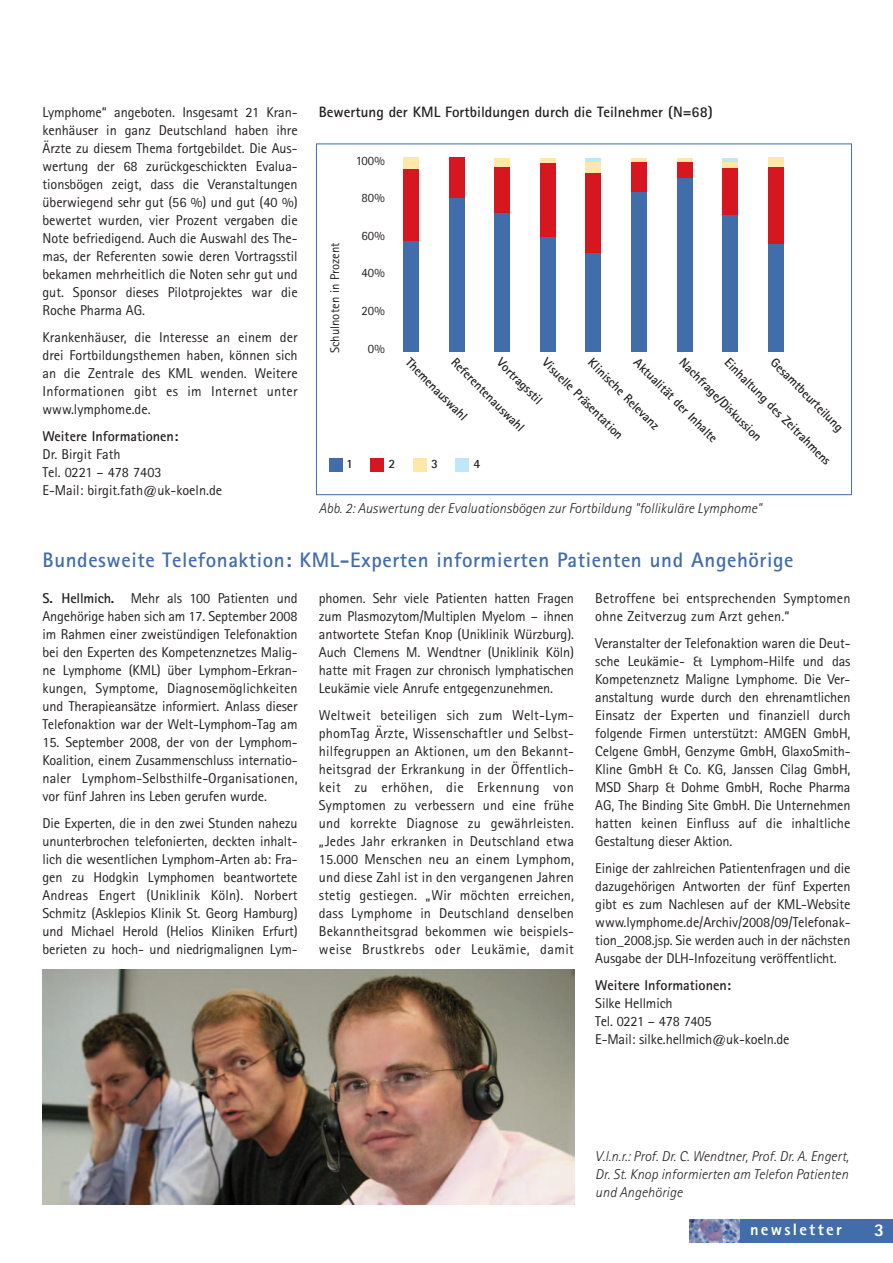
<style>
.page{position:relative;width:893px;height:1263px;background:#fff}
.page>*{position:absolute;margin:0;border:0;box-sizing:border-box;transform-origin:0 0}
.t1{font:700 21px "Rotis Sans Serif";letter-spacing:.025em;color:#426dab}
.t2{font:800 18px "Rotis Sans Serif";color:#fff}
.t3{font:800 16.5px "Rotis Sans Serif";letter-spacing:.14em;color:#fff}
.t4{font:700 15px "Rotis Sans Serif";color:#231f20}
.t5{font:14.25px/18px "Rotis Sans Serif";letter-spacing:-.01em;color:#231f20;text-align:justify}
.t6{font:italic 300 14.25px/18px "Rotis Sans Serif";letter-spacing:.005em;color:#231f20;text-align:justify}
.t7{font:14.25px/18px "Rotis Sans Serif";letter-spacing:.01em;color:#231f20}
.t8{font:700 14.25px "Rotis Sans Serif";color:#231f20}
.t9{font:700 12.75px "Rotis Sans Serif";color:#231f20}
.t10{font:12.75px "Rotis Sans Serif";color:#231f20}
.s1{font-weight:700}
</style>
<div class="page">
<div style="left:768px;top:166px;width:15px;height:78px;background:#d7171f"></div>
<div style="left:723px;top:167px;width:15px;height:50px;background:#d7171f"></div>
<div style="left:677px;top:160px;width:15px;height:19px;background:#d7171f"></div>
<div style="left:631px;top:161px;width:16px;height:32px;background:#d7171f"></div>
<div style="left:690px;top:1219px;width:203px;height:24px;background:#426dab"></div>
<img style="left:690px;top:1219px;width:49px;height:24px">
<img style="left:43px;top:969px;width:531px;height:235px">
<div style="left:329px;top:458px;width:14px;height:13px;background:#426dab"></div>
<div style="left:370px;top:458px;width:14px;height:13px;background:#d7171f"></div>
<div style="left:413px;top:458px;width:13px;height:13px;background:#ffe7a7"></div>
<div style="left:455px;top:458px;width:14px;height:13px;background:#bee7fa"></div>
<div style="left:403px;top:240px;width:15px;height:111px;background:#426dab"></div>
<div style="left:403px;top:169px;width:15px;height:71px;background:#d7171f"></div>
<div style="left:403px;top:158px;width:15px;height:11px;background:#ffe7a7"></div>
<div style="left:768px;top:244px;width:15px;height:107px;background:#426dab"></div>
<div style="left:768px;top:158px;width:15px;height:9px;background:#ffe7a7"></div>
<div style="left:723px;top:215px;width:15px;height:136px;background:#426dab"></div>
<div style="left:723px;top:161px;width:15px;height:7px;background:#ffe7a7"></div>
<hr style="left:723px;top:158px;width:15px;height:4px;background:#c3e7f0">
<div style="left:677px;top:178px;width:15px;height:173px;background:#426dab"></div>
<hr style="left:677px;top:158px;width:15px;height:3px;background:#ffe7a7">
<div style="left:631px;top:192px;width:16px;height:159px;background:#426dab"></div>
<hr style="left:631px;top:158px;width:16px;height:3px;background:#ffe7a7">
<div style="left:586px;top:240px;width:15px;height:111px;background:#426dab"></div>
<div style="left:586px;top:172px;width:15px;height:80px;background:#d7171f"></div>
<div style="left:586px;top:161px;width:15px;height:11px;background:#ffe7a7"></div>
<hr style="left:586px;top:158px;width:15px;height:4px;background:#bee7fa">
<div style="left:494px;top:211px;width:16px;height:140px;background:#426dab"></div>
<div style="left:494px;top:166px;width:16px;height:47px;background:#d7171f"></div>
<div style="left:494px;top:158px;width:16px;height:8px;background:#ffe7a7"></div>
<div style="left:540px;top:236px;width:15px;height:115px;background:#426dab"></div>
<div style="left:540px;top:162px;width:15px;height:74px;background:#d7171f"></div>
<hr style="left:540px;top:158px;width:15px;height:4px;background:#ffe7a7">
<div style="left:449px;top:197px;width:15px;height:154px;background:#426dab"></div>
<div style="left:449px;top:158px;width:15px;height:40px;background:#d7171f"></div>
<p class="t5" style="left:43px;top:105px;width:257px">Lymphome“ angeboten. Insgesamt 21 Kran&shy;kenhäuser in ganz Deutschland haben ihre Ärzte zu diesem Thema fortgebildet. Die Aus&shy;wertung der 68 zurückgeschickten Evalua&shy;tionsbögen zeigt, dass die Veranstaltungen überwiegend sehr gut (56 %) und gut (40 %) bewertet wurden, vier Prozent vergaben die Note befriedigend. Auch die Auswahl des The&shy;mas, der Referenten sowie deren Vortragsstil bekamen mehrheitlich die Noten sehr gut und gut. Sponsor dieses Pilotprojektes war die Roche Pharma AG.</p>
<p class="t5" style="left:43px;top:330px;width:257px">Krankenhäuser, die Interesse an einem der drei Fortbildungsthemen haben, können sich an die Zentrale des KML wenden. Weitere Informationen gibt es im Internet unter www.lymphome.de.</p>
<p class="t8" style="left:43px;top:431px;width:137px">Weitere Informationen:</p>
<p class="t5" style="left:43px;top:447px;width:181px;text-align:left">Dr. Birgit Fath<br>Tel. 0221 – 478 7403<br>E-Mail: birgit.fath@uk-koeln.de</p>
<p class="t4" style="left:319px;top:107px;width:395px">Bewertung der KML Fortbildungen durch die Teilnehmer (N=68)</p>
<p class="t10" style="left:331px;top:353px;width:112px;rotate:-90deg">Schulnoten in Prozent</p>
<p class="t10" style="left:356px;top:156px;width:31px">100%</p>
<p class="t10" style="left:362px;top:194px;width:25px">80%</p>
<p class="t10" style="left:362px;top:231px;width:25px">60%</p>
<p class="t10" style="left:362px;top:269px;width:25px">40%</p>
<p class="t10" style="left:362px;top:306px;width:25px">20%</p>
<p class="t10" style="left:368px;top:344px;width:18px">0%</p>
<p class="t9" style="left:502px;top:357px;width:60px;rotate:45deg">Vortragsstil</p>
<p class="t9" style="left:548px;top:357px;width:110px;rotate:45deg">Visuelle Präsentation</p>
<p class="t9" style="left:411px;top:357px;width:83px;rotate:45deg">Themenauswahl</p>
<p class="t9" style="left:639px;top:357px;width:114px;rotate:45deg">Aktualität der Inhalte</p>
<p class="t9" style="left:776px;top:357px;width:99px;rotate:45deg">Gesamtbeurteilung</p>
<p class="t9" style="left:457px;top:357px;width:99px;rotate:45deg">Referentenauswahl</p>
<p class="t9" style="left:593px;top:357px;width:96px;rotate:45deg">Klinische Relevanz</p>
<p class="t9" style="left:685px;top:357px;width:112px;rotate:45deg">Nachfrage/Diskussion</p>
<p class="t9" style="left:730px;top:357px;width:146px;rotate:45deg">Einhaltung des Zeitrahmens</p>
<p class="t9" style="left:346px;top:459px;width:8px">1</p>
<p class="t9" style="left:389px;top:459px;width:8px">2</p>
<p class="t9" style="left:431px;top:459px;width:8px">3</p>
<p class="t9" style="left:474px;top:459px;width:8px">4</p>
<p class="t6" style="left:319px;top:501px;width:444px">Abb. 2: Auswertung der Evaluationsbögen zur Fortbildung "follikuläre Lymphome"</p>
<h1 class="t1" style="left:43px;top:553px;width:752px">Bundesweite Telefonaktion: KML-Experten informierten Patienten und Angehörige</h1>
<p class="t5" style="left:43px;top:591px;width:257px"><span class="s1">S. Hellmich.</span> Mehr als 100 Patienten und Angehörige haben sich am 17. September 2008 im Rahmen einer zweistündigen Telefonaktion bei den Experten des Kompetenznetzes Malig&shy;ne Lymphome (KML) über Lymphom-Erkran&shy;kungen, Symptome, Diagnosemöglichkeiten und Therapieansätze informiert. Anlass dieser Telefonaktion war der Welt-Lymphom-Tag am</p>
<p class="t5" style="left:43px;top:735px;width:257px">15. September 2008, der von der Lymphom-Koalition, einem Zusammenschluss internatio&shy;naler Lymphom-Selbsthilfe-Organisationen, vor fünf Jahren ins Leben gerufen wurde.</p>
<p class="t5" style="left:43px;top:816px;width:257px">Die Experten, die in den zwei Stunden nahezu ununterbrochen telefonierten, deckten inhalt&shy;lich die wesentlichen Lymphom-Arten ab: Fra&shy;gen zu Hodgkin Lymphomen beantwortete Andreas Engert (Uniklinik Köln). Norbert Schmitz (Asklepios Klinik St. Georg Hamburg) und Michael Herold (Helios Kliniken Erfurt) berieten zu hoch- und niedrigmalignen Lym-</p>
<p class="t5" style="left:319px;top:591px;width:257px">phomen. Sehr viele Patienten hatten Fragen zum Plasmozytom/Multiplen Myelom – ihnen antwortete Stefan Knop (Uniklinik Würzburg).<br>Auch Clemens M. Wendtner (Uniklinik Köln) hatte mit Fragen zur chronisch lymphatischen Leukämie viele Anrufe entgegenzunehmen.</p>
<p class="t5" style="left:319px;top:708px;width:257px">Weltweit beteiligen sich zum Welt-Lym&shy;phomTag Ärzte, Wissenschaftler und Selbst&shy;hilfegruppen an Aktionen, um den Bekannt&shy;heitsgrad der Erkrankung in der Öffentlich&shy;keit zu erhöhen, die Erkennung von Symptomen zu verbessern und eine frühe und korrekte Diagnose zu gewährleisten. „Jedes Jahr erkranken in Deutschland etwa 15.000 Menschen neu an einem Lymphom, und diese Zahl ist in den vergangenen Jahren stetig gestiegen. „Wir möchten erreichen, dass Lymphome in Deutschland denselben Bekannt heits grad bekommen wie beispiels&shy;weise Brustkrebs oder Leukämie, damit</p>
<p class="t7" style="left:595px;top:591px;width:257px">Betroffene bei entsprechenden Symptomen ohne Zeitverzug zum Arzt gehen.“</p>
<p class="t5" style="left:595px;top:636px;width:257px">Veranstalter der Telefonaktion waren die Deut&shy;sche Leukämie- &amp; Lymphom-Hilfe und das Kompetenznetz Maligne Lymphome. Die Ver&shy;anstaltung wurde durch den ehrenamtlichen Einsatz der Experten und finanziell durch folgende Firmen unterstützt: AMGEN GmbH, Celgene GmbH, Genzyme GmbH, GlaxoSmith-Kline GmbH &amp; Co. KG, Janssen Cilag GmbH, MSD Sharp &amp; Dohme GmbH, Roche Pharma AG, The Binding Site GmbH. Die Unternehmen hatten keinen Einfluss auf die inhaltliche Gestaltung dieser Aktion.</p>
<p class="t5" style="left:595px;top:861px;width:257px">Einige der zahlreichen Patientenfragen und die dazugehörigen Antworten der fünf Experten gibt es zum Nachlesen auf der KML-Website www.lymphome.de/Archiv/2008/09/Telefonak&shy;tion_2008.jsp. Sie werden auch in der nächsten Ausgabe der DLH-Infozeitung veröffentlicht.</p>
<p class="t8" style="left:595px;top:980px;width:137px">Weitere Informationen:</p>
<p class="t5" style="left:595px;top:996px;width:196px;text-align:left">Silke Hellmich<br>Tel. 0221 – 478 7405<br>E-Mail: silke.hellmich@uk-koeln.de</p>
<p class="t6" style="left:595px;top:1149px;width:255px">V.l.n.r.: Prof. Dr. C. Wendtner, Prof. Dr. A. Engert, Dr. St. Knop informierten am Telefon Patienten und Angehörige</p>
<p class="t3" style="left:750px;top:1223px;width:93px">newsletter</p>
<p class="t2" style="left:874px;top:1223px;width:12px">3</p>
</div>
